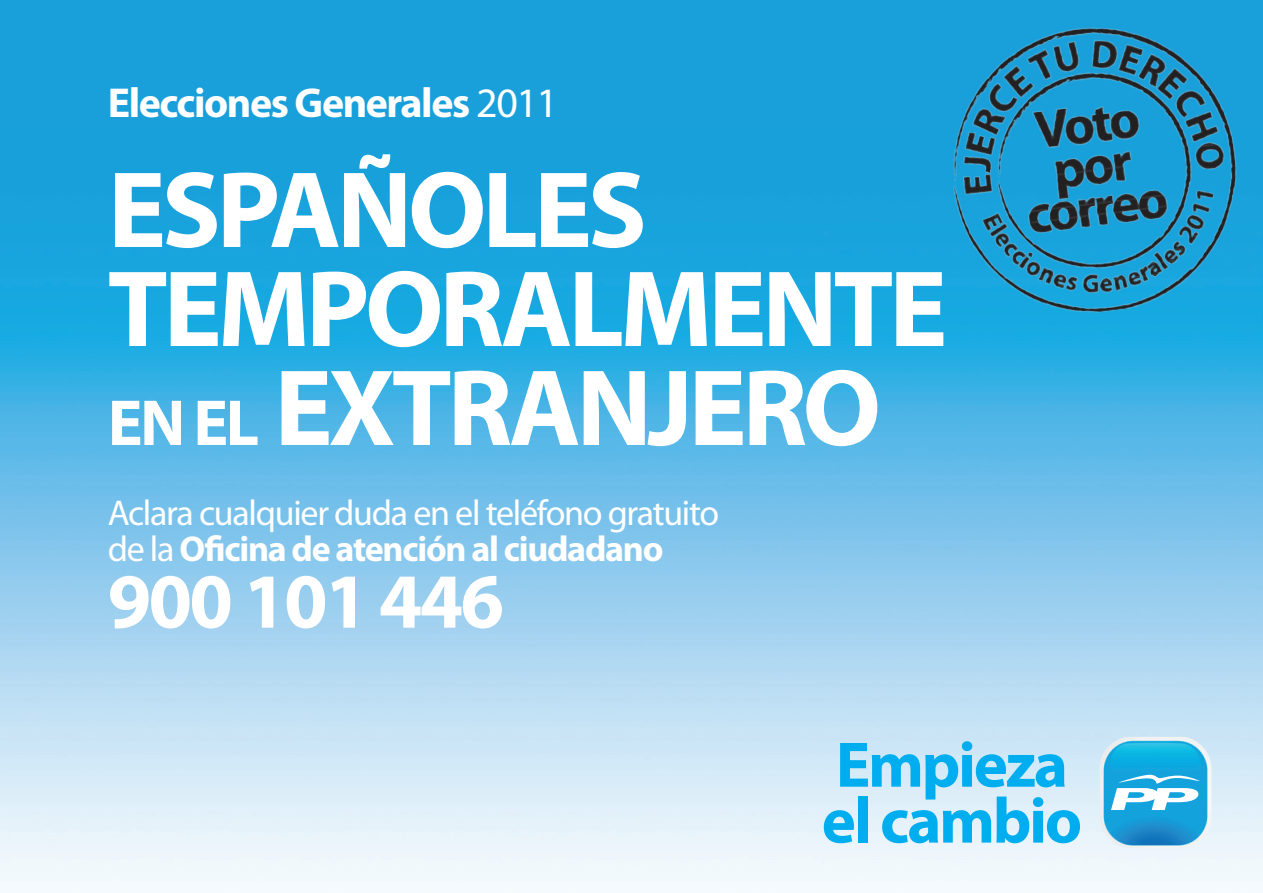
<style>
.page{position:relative;width:1263px;height:893px;background:#fff}
.page>*{position:absolute;margin:0;border:0;box-sizing:border-box;transform-origin:0 0}
.t1{font:700 109.5px/99px "Myriad Pro";letter-spacing:-.04em;color:#fff}
.t2{font:700 78.45px "Myriad Pro";letter-spacing:-.035em;color:#fff}
.t3{font:700 64.8px/55.9px "Myriad Pro";letter-spacing:-.035em;color:#00aeef}
.t4{font:700 42px "Myriad Pro";letter-spacing:-.035em;color:#fff}
.t5{font:36px/36px "Myriad Pro";letter-spacing:-.035em;color:#fff}
.s1{font-weight:400}
.s2{font-size:65.55px}
.s3{font-weight:700}
</style>
<div class="page">
<img style="left:0;top:0;width:1263px;height:893px">
<img style="left:1099px;top:737px;width:112px;height:111px">
<svg style="left:1111px;top:771px;width:89px;height:39px"></svg>
<img style="left:919px;top:0;width:344px;height:344px">
<p class="t4" style="left:108px;top:75px;width:452px">Elecciones Generales <span class="s1">2011</span></p>
<h1 class="t1" style="left:108px;top:157px;width:841px">ESPAÑOLES<br>TEMPORALMENTE<br><span class="s2">EN EL</span> EXTRANJERO</h1>
<p class="t5" style="left:108px;top:494px;width:613px">Aclara cualquier duda en el teléfono gratuito de la <span class="s3">Oficina de atención al ciudadano</span></p>
<h2 class="t2" style="left:108px;top:550px;width:398px">900 101 446</h2>
<h3 class="t3" style="left:822px;top:735px;width:262px">Empieza el cambio</h3>
</div>
